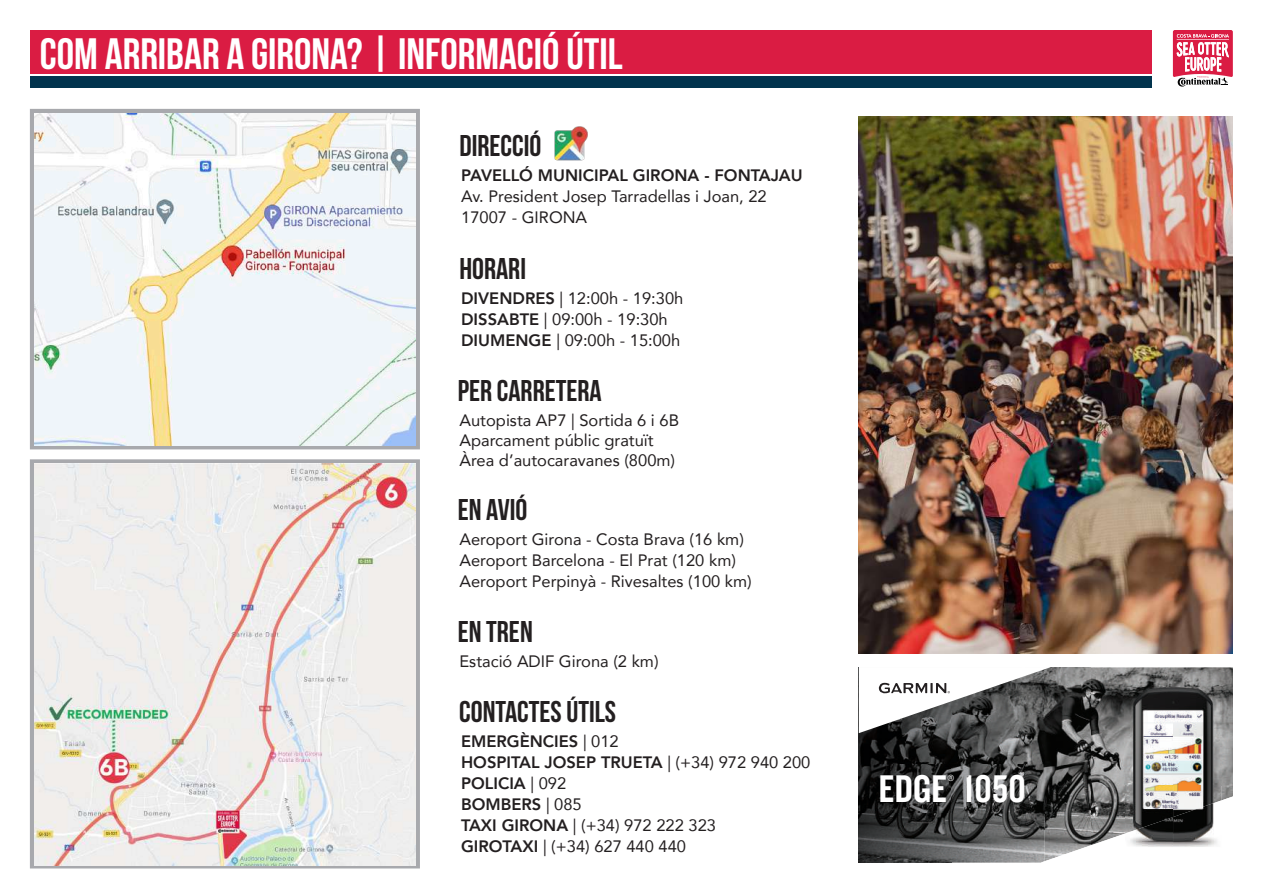
<style>
.page{position:relative;width:1263px;height:893px;background:#fff}
.page>*{position:absolute;margin:0;border:0;box-sizing:border-box;transform-origin:0 0}
.t1{font:43.95px "Bebas Neue";color:#fff}
.t2{font:40.05px "Knockout 49 Liteweight";letter-spacing:.01em;color:#fff}
.t3{font:30px "Bebas Neue";color:#231f20}
.t4{font:16.5px/21px "Avenir";color:#231f20}
.t5{font:800 16.5px/21px "Avenir";color:#231f20}
.t6{font:8.7px "Roboto";color:#fff}
.s1{font-weight:800}
.s2{font-weight:400}
</style>
<div class="page">
<div style="left:30px;top:109px;width:390px;height:340px;background:#a8a9ad"></div>
<img style="left:34px;top:114px;width:382px;height:332px">
<div style="left:30px;top:459px;width:390px;height:409px;background:#a8a9ad;border:3px solid #a8a9ad"></div>
<img style="left:34px;top:463px;width:382px;height:402px">
<img style="left:859px;top:117px;width:374px;height:537px">
<div style="left:30px;top:77px;width:1122px;height:11px;background:#01334d"></div>
<svg style="left:1173px;top:30px;width:60px;height:57px"></svg>
<div style="left:30px;top:30px;width:1122px;height:44px;background:#da1c43"></div>
<img style="left:554px;top:126px;width:34px;height:35px">
<img style="left:1091px;top:667px;width:142px;height:129px">
<img style="left:859px;top:733px;width:185px;height:130px">
<img style="left:1044px;top:667px;width:47px;height:129px">
<svg style="left:1041px;top:796px;width:192px;height:67px"></svg>
<img style="left:1125px;top:688px;width:96px;height:97px">
<img style="left:1125px;top:785px;width:48px;height:32px">
<img style="left:1173px;top:785px;width:48px;height:15px">
<img style="left:1125px;top:817px;width:48px;height:30px">
<img style="left:1173px;top:800px;width:48px;height:47px">
<svg style="left:859px;top:667px;width:192px;height:66px"></svg>
<h1 class="t1" style="left:40px;top:29px;width:584px">COM ARRIBAR A GIRONA? | INFORMACIÓ ÚTIL</h1>
<h3 class="t3" style="left:459px;top:129px;width:83px">DIRECCIÓ</h3>
<p class="t5" style="left:461px;top:165px;width:343px">PAVELLÓ MUNICIPAL GIRONA - FONTAJAU</p>
<p class="t4" style="left:461px;top:185px;width:307px">Av. President Josep Tarradellas i Joan, 22<br>17007 - GIRONA</p>
<h3 class="t3" style="left:459px;top:252px;width:68px">HORARI</h3>
<p class="t4" style="left:461px;top:288px;width:224px"><span class="s1">DIVENDRES</span> | 12:00h - 19:30h<br><span class="s1">DISSABTE</span> | 09:00h - 19:30h<br><span class="s1">DIUMENGE</span> | 09:00h - 15:00h</p>
<h3 class="t3" style="left:458px;top:375px;width:145px">PER CARRETERA</h3>
<p class="t4" style="left:459px;top:410px;width:221px;line-height:19.5px">Autopista AP7 | Sortida 6 i 6B<br>Aparcament públic gratuït<br>Àrea d’autocaravanes (800m)</p>
<h3 class="t3" style="left:458px;top:493px;width:71px">EN AVIÓ</h3>
<p class="t4" style="left:459px;top:528px;width:294px">Aeroport Girona - Costa Brava (16 km)<br>Aeroport Barcelona - El Prat (120 km)<br>Aeroport Perpinyà - Rivesaltes (100 km)</p>
<h3 class="t3" style="left:458px;top:615px;width:77px">EN TREN</h3>
<p class="t4" style="left:459px;top:650px;width:201px">Estació ADIF Girona (2 km)</p>
<h3 class="t3" style="left:459px;top:695px;width:158px">CONTACTES ÚTILS</h3>
<p class="t5" style="left:461px;top:731px;width:351px">EMERGÈNCIES <span class="s2">| 012<br></span>HOSPITAL JOSEP TRUETA <span class="s2">| (+34) 972 940 200<br></span>POLICIA <span class="s2">| 092<br></span>BOMBERS <span class="s2">| 085<br></span>TAXI GIRONA <span class="s2">| (+34) 972 222 323<br></span>GIROTAXI <span class="s2">| (+34) 627 440 440</span></p>
<p class="t6" style="left:947px;top:772px;width:8px">®</p>
<h2 class="t2" style="left:879px;top:764px;width:148px">EDGE 1050</h2>
</div>
